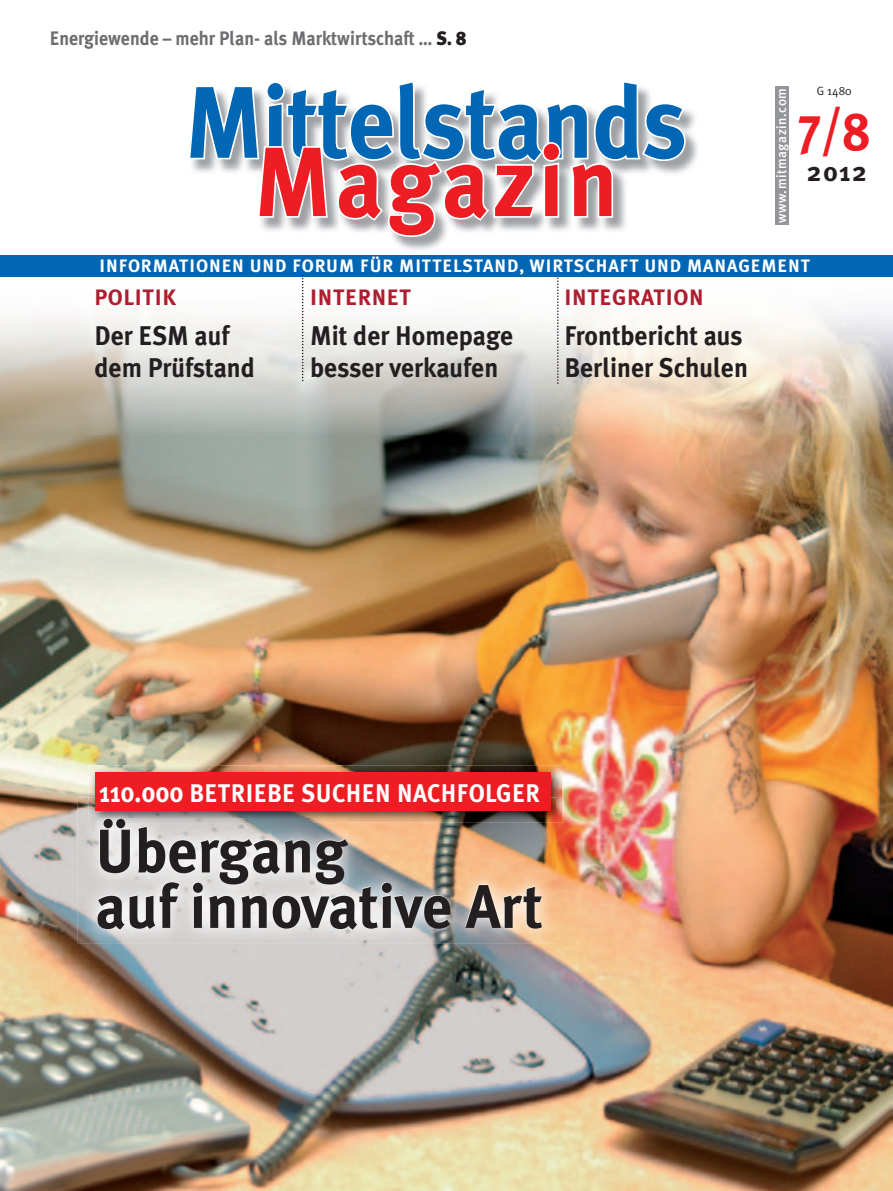
<style>
.page{position:relative;width:893px;height:1191px;background:#fff}
.page>*{position:absolute;margin:0;border:0;box-sizing:border-box;transform-origin:0 0}
.t1{font:700 101.55px "Meta Plus";letter-spacing:-.01em;color:#0166b3;scale:.92 1}
.t2{font:700 98.25px "Meta Plus";letter-spacing:.04em;color:#ee1d23;scale:.94 1}
.t3{font:700 61.5px/55.5px "Meta Plus";color:#231f20}
.t4{font:700 54px "Meta Plus";color:#ee1d23;scale:.9 1}
.t5{font:700 27px/31px "Meta Plus";color:#231f20;scale:.95 1}
.t6{font:700 27px "Meta Plus";color:#231f20}
.t7{font:700 25.5px "Meta Plus";letter-spacing:.02em;color:#fff;scale:.94 1}
.t8{font:700 22.35px "Meta Plus";letter-spacing:.03em;color:#af1d2f}
.t9{font:700 19.5px "Meta Plus";color:#6c6d70;scale:.92 1}
.t10{font:700 18px "Meta Plus";letter-spacing:.05em;color:#fff}
.t11{font:500 13.5px "Meta Plus";letter-spacing:.04em;color:#fff}
.t12{font:12px "Meta Plus Normal";color:#231f20}
.s1{font-weight:900;color:#231f20}
.s2{font-size:28.5px}
</style>
<div class="page">
<img style="left:0;top:435px;width:893px;height:756px">
<img style="left:0;top:276px;width:893px;height:159px">
<img style="left:77px;top:797px;width:479px;height:146px">
<img style="left:100px;top:822px;width:248px;height:62px">
<div style="left:0;top:255px;width:893px;height:21px;background:#0166b3"></div>
<img style="left:394px;top:110px;width:304px;height:140px">
<svg style="left:192px;top:86px;width:495px;height:153px"></svg>
<svg style="left:557px;top:277px;width:2px;height:107px"></svg>
<svg style="left:302px;top:275px;width:1px;height:106px"></svg>
<div style="left:775px;top:86px;width:14px;height:139px;background:#939598"></div>
<img style="left:88px;top:765px;width:474px;height:57px">
<img style="left:88px;top:797px;width:468px;height:25px">
<img style="left:100px;top:818px;width:248px;height:4px">
<div style="left:95px;top:772px;width:455px;height:38px;background:#ee1d23"></div>
<p class="t9" style="left:50px;top:27px;width:455px">Energiewende – mehr Plan- als Marktwirtschaft … <span class="s1">S. 8</span></p>
<h1 class="t1" style="left:184px;top:64px;width:548px">Mittelstands</h1>
<h2 class="t2" style="left:254px;top:125px;width:389px">Magazin</h2>
<p class="t11" style="left:773px;top:223px;width:137px;rotate:-90deg">www.mitmagazin.com</p>
<p class="t12" style="left:817px;top:84px;width:36px">G 1480</p>
<h3 class="t4" style="left:798px;top:98px;width:82px">7/8</h3>
<p class="t6" style="left:807px;top:156px;width:61px">2012</p>
<p class="t10" style="left:100px;top:255px;width:712px">INFORMATIONEN UND FORUM FÜR MITTELSTAND, WIRTSCHAFT UND MANAGEMENT</p>
<p class="t8" style="left:94px;top:284px;width:83px">POLITIK</p>
<p class="t5" style="left:94px;top:320px;width:170px">Der ESM auf dem Prüfstand</p>
<p class="t8" style="left:310px;top:284px;width:102px">INTERNET</p>
<p class="t5" style="left:310px;top:320px;width:215px">Mit der Homepage besser verkaufen</p>
<p class="t8" style="left:564px;top:284px;width:141px">INTEGRATION</p>
<p class="t5" style="left:564px;top:320px;width:195px">Frontbericht aus<br>Berliner Schulen</p>
<p class="t7" style="left:100px;top:778px;width:470px"><span class="s2">110.000</span> BETRIEBE SUCHEN NACHFOLGER</p>
<h3 class="t3" style="left:95px;top:823px;width:449px">Übergang<br>auf innovative Art</h3>
</div>
